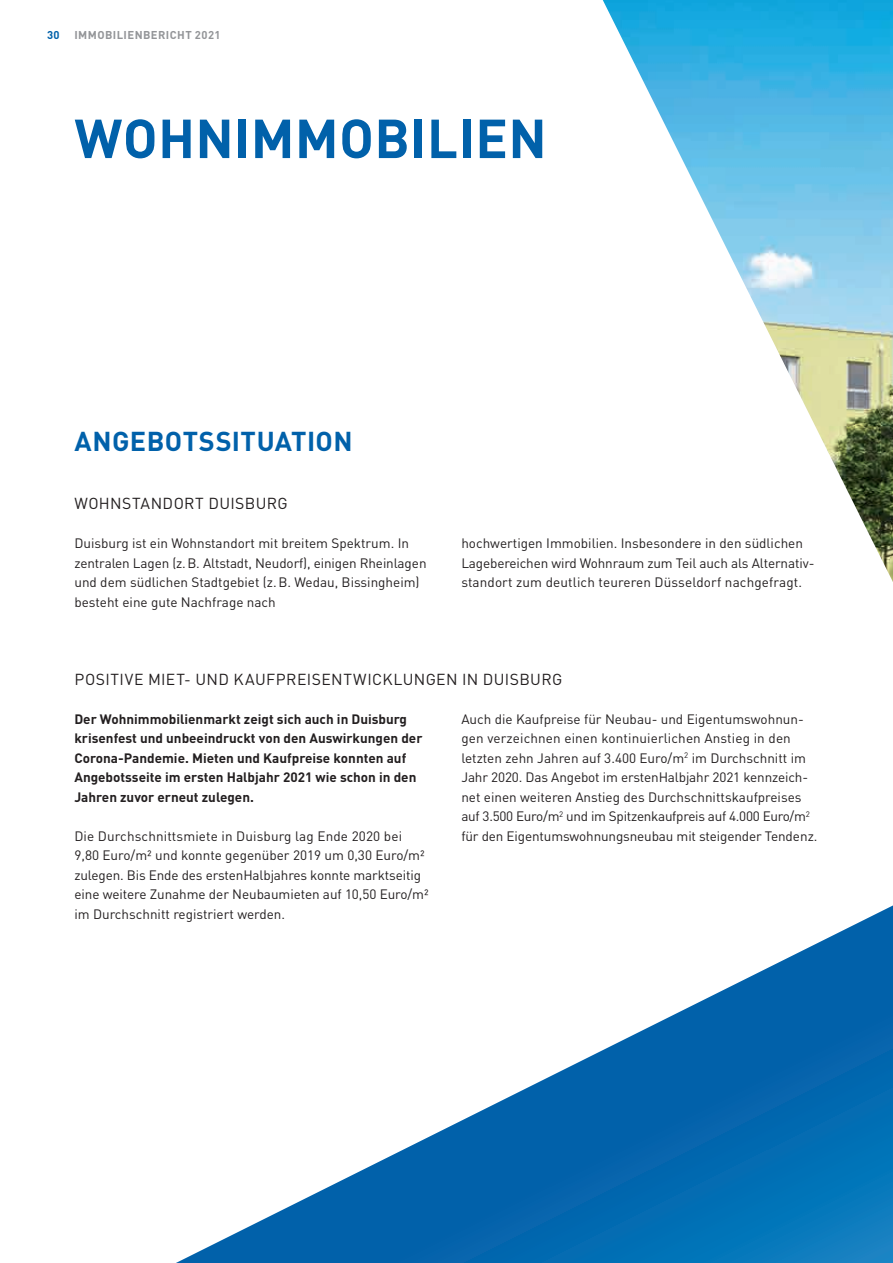
<style>
.page{position:relative;width:893px;height:1263px;background:#fff}
.page>*{position:absolute;margin:0;border:0;box-sizing:border-box;transform-origin:0 0}
.t1{font:700 54px "DIN";letter-spacing:.005em;color:#0161aa}
.t2{font:700 27px "DIN";letter-spacing:.015em;color:#0161aa}
.t3{font:15.75px "DIN";letter-spacing:.025em;color:#231f20}
.t4{font:13.5px/19.5px "DIN";color:#231f20}
.t5{font:700 13.5px/19.5px "DIN";color:#231f20}
.t6{font:700 11.25px "DIN";letter-spacing:.04em;color:#939598}
.t7{font:700 11.25px "DIN";color:#0161aa}
</style>
<div class="page">
<img style="left:603px;top:0;width:290px;height:582px">
<svg style="left:176px;top:905px;width:717px;height:358px"></svg>
<p class="t7" style="left:47px;top:28px;width:14px">30</p>
<p class="t6" style="left:74px;top:28px;width:148px">IMMOBILIENBERICHT 2021</p>
<h1 class="t1" style="left:74px;top:103px;width:474px">WOHNIMMOBILIEN</h1>
<h2 class="t2" style="left:74px;top:423px;width:280px">ANGEBOTSSITUATION</h2>
<p class="t3" style="left:74px;top:494px;width:215px">WOHNSTANDORT DUISBURG</p>
<p class="t4" style="left:74px;top:533px;width:354px">Duisburg ist ein Wohnstandort mit breitem Spektrum. In zentralen Lagen (z.B. Altstadt, Neudorf), einigen Rheinlagen und dem südlichen Stadtgebiet (z.B. Wedau, Bissingheim) besteht eine gute Nachfrage nach</p>
<p class="t4" style="left:461px;top:533px;width:355px">hochwertigen Immobilien. Insbesondere in den südlichen<br>Lagebereichen wird Wohnraum zum Teil auch als Alternativ&shy;standort zum deutlich teureren Düsseldorf nachgefragt.</p>
<p class="t3" style="left:74px;top:669px;width:489px">POSITIVE MIET- UND KAUFPREISENTWICKLUNGEN IN DUISBURG</p>
<p class="t4" style="left:461px;top:709px;width:358px">Auch die Kaufpreise für Neubau- und Eigentumswohnun&shy;gen verzeichnen einen kontinuierlichen Anstieg in den letzten zehn Jahren auf 3.400 Euro/m<sup>2</sup> im Durchschnitt im Jahr 2020. Das Angebot im erstenHalbjahr 2021 kennzeich&shy;net einen weiteren Anstieg des Durchschnittskaufpreises auf 3.500 Euro/m<sup>2</sup> und im Spitzenkaufpreis auf 4.000 Euro/m<sup>2 </sup>für den Eigentumswohnungsneubau mit steigender Tendenz.</p>
<p class="t5" style="left:74px;top:708px;width:350px">Der Wohnimmobilienmarkt zeigt sich auch in Duisburg krisenfest und unbeeindruckt von den Auswirkungen der Corona-Pandemie. Mieten und Kaufpreise konnten auf Angebotsseite im ersten Halbjahr 2021 wie schon in den Jahren zuvor erneut zulegen.</p>
<p class="t4" style="left:74px;top:826px;width:356px">Die Durchschnittsmiete in Duisburg lag Ende 2020 bei 9,80 Euro/m² und konnte gegenüber 2019 um 0,30 Euro/m² zulegen. Bis Ende des erstenHalbjahres konnte marktseitig eine weitere Zunahme der Neubaumieten auf 10,50 Euro/m² im Durchschnitt registriert werden.</p>
</div>
